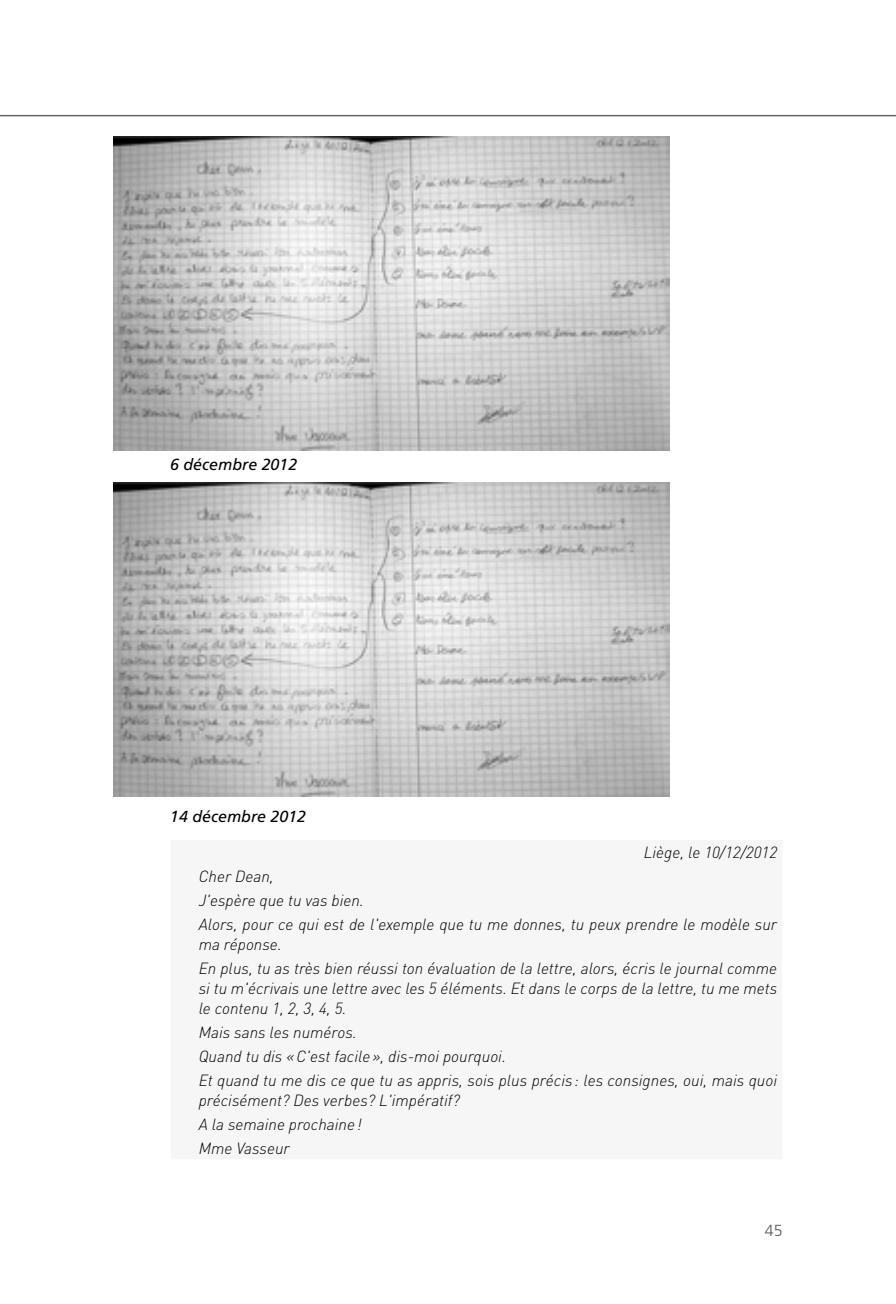
<style>
.page{position:relative;width:896px;height:1304px;background:#fff}
.page>*{position:absolute;margin:0;border:0;box-sizing:border-box;transform-origin:0 0}
.t1{font:italic 300 16px/24px "DIN";color:#000}
.t2{font:italic 16px "Frutiger LT Std";color:#000}
.t3{font:300 16px "Frutiger LT Std";color:#58585a}
</style>
<div class="page">
<div style="left:170px;top:839px;width:613px;height:321px;background:#f6f6f6"></div>
<hr style="left:170px;top:839px;width:613px;height:1px;background:#fff">
<hr style="left:170px;top:840px;width:1px;height:319px;background:#fff">
<hr style="left:782px;top:840px;width:1px;height:319px;background:#fff">
<hr style="left:170px;top:1159px;width:613px;height:1px;background:#fff">
<hr style="left:0;top:115px;width:896px;height:1px;background:#646567">
<img style="left:113px;top:136px;width:556px;height:314px">
<img style="left:113px;top:483px;width:556px;height:314px">
<p class="t2" style="left:170px;top:455px;width:129px">6 décembre 2012</p>
<p class="t2" style="left:170px;top:807px;width:138px">14 décembre 2012</p>
<p class="t1" style="left:644px;top:840px;width:135px">Liège, le 10/12/2012</p>
<p class="t1" style="left:199px;top:864px;width:580px">Cher Dean,<br>J'espère que tu vas bien.<br>Alors, pour ce qui est de l'exemple que tu me donnes, tu peux prendre le modèle sur</p>
<p class="t1" style="left:199px;top:932px;width:580px">ma réponse.<br>En plus, tu as très bien réussi ton évaluation de la lettre, alors, écris le journal comme</p>
<p class="t1" style="left:199px;top:978px;width:580px;line-height:20px">si tu m'écrivais une lettre avec les 5 éléments. Et dans le corps de la lettre, tu me mets le contenu 1, 2, 3, 4, 5.</p>
<p class="t1" style="left:199px;top:1020px;width:580px">Mais sans les numéros.<br>Quand tu dis «C'est facile», dis-moi pourquoi.<br>Et quand tu me dis ce que tu as appris, sois plus précis : les consignes, oui, mais quoi</p>
<p class="t1" style="left:199px;top:1088px;width:263px">précisément? Des verbes? L'impératif?<br>A la semaine prochaine !<br>Mme Vasseur</p>
<p class="t3" style="left:765px;top:1221px;width:19px">45</p>
</div>
